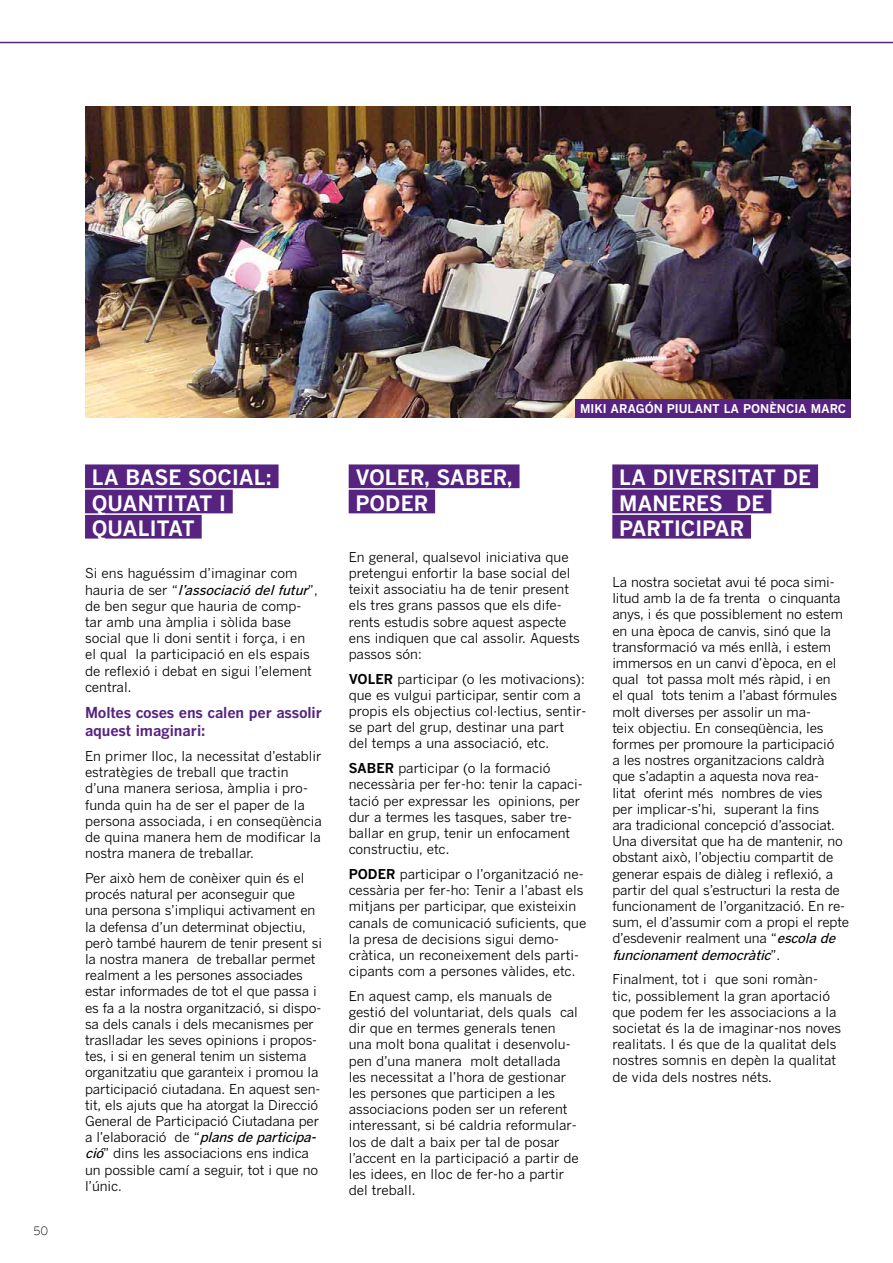
<style>
.page{position:relative;width:893px;height:1263px;background:#fff}
.page>*{position:absolute;margin:0;border:0;box-sizing:border-box;transform-origin:0 0}
.t1{font:700 21px "Benton Gothic";color:#fff}
.t2{font:700 15px/18px "Benton Gothic";letter-spacing:-.01em;color:#572381}
.t3{font:13.5px/16.2px "Benton Gothic";letter-spacing:-.01em;color:#000}
.t4{font:700 13.5px "Benton Gothic";color:#000}
.t5{font:700 12px "Benton Gothic";color:#fff}
.t6{font:200 12px "Interstate";color:#000}
.s1{font-weight:500;font-style:italic}
</style>
<div class="page">
<div style="left:85px;top:464px;width:194px;height:24px;background:#572381"></div>
<div style="left:85px;top:490px;width:148px;height:23px;background:#572381"></div>
<div style="left:85px;top:515px;width:117px;height:24px;background:#572381"></div>
<div style="left:349px;top:464px;width:170px;height:24px;background:#572381"></div>
<div style="left:349px;top:490px;width:86px;height:23px;background:#572381"></div>
<div style="left:612px;top:464px;width:206px;height:24px;background:#572381"></div>
<div style="left:612px;top:490px;width:159px;height:23px;background:#572381"></div>
<div style="left:612px;top:515px;width:139px;height:24px;background:#572381"></div>
<hr style="left:0;top:42px;width:893px;height:1px;background:#572381">
<img style="left:85px;top:106px;width:765px;height:311px">
<div style="left:575px;top:399px;width:275px;height:18px;background:#572381"></div>
<p class="t6" style="left:33px;top:1224px;width:16px">50</p>
<h1 class="t1" style="left:92px;top:465px;width:49px">LA BASE</h1>
<h1 class="t1" style="left:188px;top:465px;width:14px">SOCIAL</h1>
<h1 class="t1" style="left:266px;top:465px;width:7px">:</h1>
<h1 class="t1" style="left:92px;top:490px;width:45px">QUANTITAT</h1>
<h1 class="t1" style="left:219px;top:490px;width:5px">I</h1>
<h1 class="t1" style="left:92px;top:515px;width:44px">QUALITAT</h1>
<p class="t3" style="left:85px;top:565px;width:234px">Si ens haguéssim d’imaginar com<br>h a u r i a d e s e r “ <span class="s1">l’associaciódelfutur</span>” , de ben segur que hauria de comp&shy;tar amb una àmplia i sòlida base social que li doni sentit i força, i en el qual la participació en els espais de reflexió i debat en sigui l’element central.</p>
<p class="t2" style="left:85px;top:703px;width:238px">MOLTES COSES ENS CALEN PER ASSOLIR<br>AQUEST IMAGINARI:</p>
<p class="t3" style="left:85px;top:748px;width:239px">En primer lloc, la necessitat d’establir estratègies de treball que tractin d’una manera seriosa, àmplia i pro&shy;funda quin ha de ser el paper de la persona associada, i en conseqüència de quina manera hem de modificar la nostra manera de treballar.</p>
<p class="t3" style="left:85px;top:870px;width:239px">Per això hem de conèixer quin és el procés natural per aconseguir que<br>una persona s’impliqui activament en la defensa d’un determinat objectiu, però també haurem de tenir present si la nostra manera de treballar permet realment a les persones associades estar informades de tot el que passa i es fa a la nostra organització, si dispo&shy;sa dels canals i dels mecanismes per traslladar les seves opinions i propos&shy;tes, i si en general tenim un sistema organitzatiu que garanteix i promou la participació ciutadana. En aquest sen&shy;tit, els ajuts que ha atorgat la Direcció General de Participació Ciutadana per a l ’ e l a b o ra c i ó d e “ <span class="s1">plansdeparticipa&shy;ció</span>” dins les associacions ens indica un possible camí a seguir, tot i que no l’únic.</p>
<h1 class="t1" style="left:355px;top:465px;width:29px">VOLER</h1>
<h1 class="t1" style="left:424px;top:465px;width:28px">, SABER</h1>
<h1 class="t1" style="left:507px;top:465px;width:7px">,</h1>
<h1 class="t1" style="left:355px;top:490px;width:16px">PODER</h1>
<p class="t5" style="left:580px;top:401px;width:66px">MIKI ARAGÓN</p>
<p class="t5" style="left:667px;top:401px;width:30px">PIULANT</p>
<p class="t5" style="left:724px;top:401px;width:29px">LA PON</p>
<p class="t5" style="left:769px;top:401px;width:16px">ÈNCIA</p>
<p class="t5" style="left:811px;top:401px;width:10px">MARC</p>
<h1 class="t1" style="left:619px;top:465px;width:84px">LA DIVERSITAT</h1>
<h1 class="t1" style="left:783px;top:465px;width:14px">DE</h1>
<h1 class="t1" style="left:619px;top:490px;width:16px">MANERES</h1>
<h1 class="t1" style="left:736px;top:490px;width:14px">DE</h1>
<h1 class="t1" style="left:619px;top:515px;width:14px">PARTICIPAR</h1>
<p class="t3" style="left:349px;top:548px;width:233px">En general, qualsevol iniciativa que pretengui enfortir la base social del teixit associatiu ha de tenir present els tres grans passos que els dife&shy;rents estudis sobre aquest aspecte ens indiquen que cal assolir. Aquests passos són:</p>
<p class="t4" style="left:349px;top:670px;width:10px">VOLER</p>
<p class="t3" style="left:349px;top:670px;width:239px;text-indent:49px">participar (o les motivacions): que es vulgui participar, sentir com a propis els objectius col·lectius, sentir&shy;se part del grup, destinar una part del temps a una associació, etc.</p>
<p class="t4" style="left:349px;top:760px;width:19px">SABER</p>
<p class="t3" style="left:349px;top:760px;width:236px;text-indent:50px">participar (o la formació necessària per fer-ho: tenir la capaci&shy;tació per expressar les opinions, per dur a termes les tasques, saber tre&shy;ballar en grup, tenir un enfocament constructiu, etc.</p>
<p class="t4" style="left:349px;top:865px;width:20px">PODER</p>
<p class="t3" style="left:349px;top:866px;width:239px;text-indent:51px">participar o l’organització ne&shy;cessària per fer-ho: Tenir a l’abast els mitjans per participar, que existeixin canals de comunicació suficients, que la presa de decisions sigui demo&shy;cràtica, un reconeixement dels parti&shy;cipants com a persones vàlides, etc.</p>
<p class="t3" style="left:349px;top:987px;width:232px">En aquest camp, els manuals de gestió del voluntariat, dels quals cal dir que en termes generals tenen una molt bona qualitat i desenvolu&shy;pen d’una manera molt detallada les necessitat a l’hora de gestionar les persones que participen a les associacions poden ser un referent interessant, si bé caldria reformular&shy;los de dalt a baix per tal de posar l’accent en la participació a partir de les idees, en lloc de fer-ho a partir del treball.</p>
<p class="t3" style="left:612px;top:574px;width:238px">La nostra societat avui té poca simi&shy;litud amb la de fa trenta o cinquanta anys, i és que possiblement no estem en una època de canvis, sinó que la transformació va més enllà, i estem immersos en un canvi d’època, en el qual tot passa molt més ràpid, i en<br>el qual tots tenim a l’abast fórmules molt diverses per assolir un ma-<br>teix objectiu. En conseqüència, les formes per promoure la participació<br>a les nostres organitzacions caldrà que s’adaptin a aquesta nova rea-<br>litat oferint més nombres de vies<br>per implicar-s’hi, superant la fins<br>ara tradicional concepció d’associat.<br>Una diversitat que ha de mantenir, no obstant això, l’objectiu compartit de generar espais de diàleg i reflexió, a partir del qual s’estructuri la resta de funcionament de l’organització. En re&shy;sum, el d’assumir com a propi el repte d’esdevenir realment una “<span class="s1">escolade funcionamentdemocràtic</span>” .</p>
<p class="t3" style="left:612px;top:971px;width:230px">Finalment, tot i que soni romàn-<br>tic, possiblement la gran aportació que podem fer les associacions a la societat és la de imaginar-nos noves realitats. I és que de la qualitat dels nostres somnis en depèn la qualitat de vida dels nostres néts.</p>
</div>
